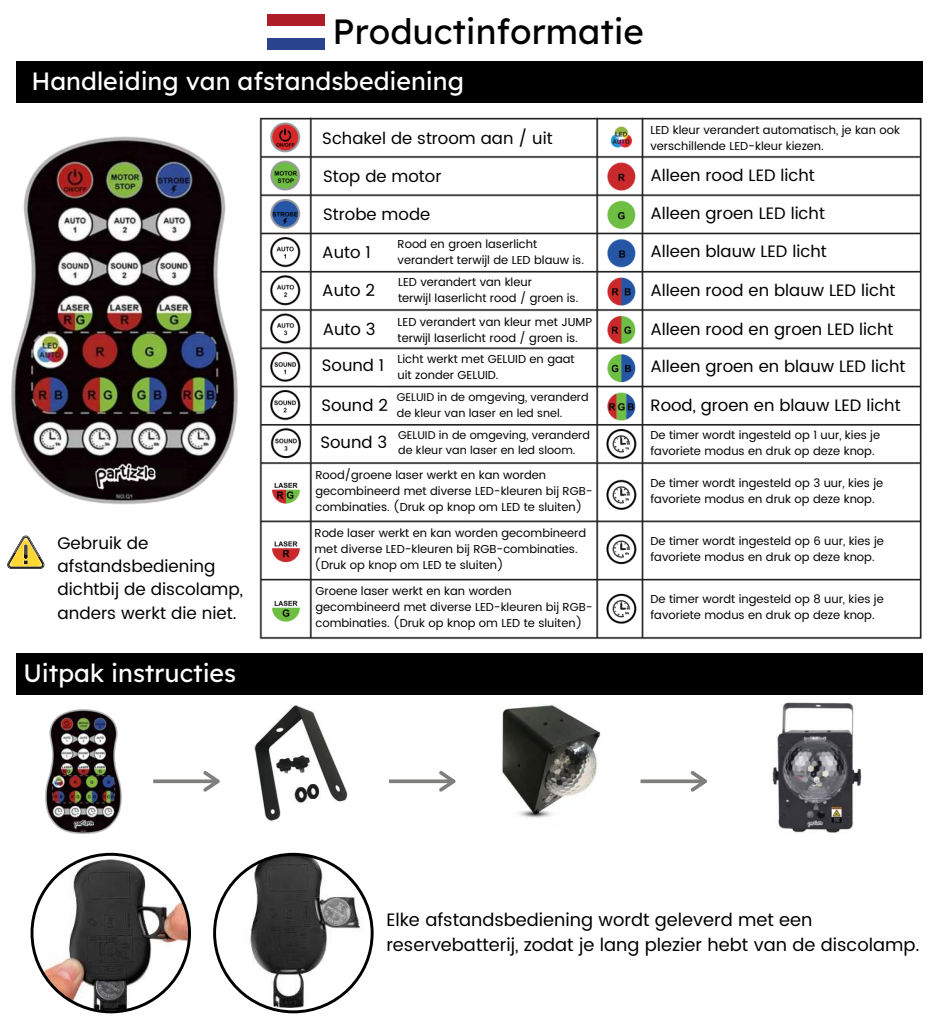
<style>
.page{position:relative;width:938px;height:1032px;background:#fff}
.page>*{position:absolute;margin:0;border:0;box-sizing:border-box;transform-origin:0 0}
.t1{font:35px "Lexend Deca";color:#000}
.t2{font:24.94px "Lexend Deca";color:#fff}
.t3{font:17.94px/24.9px "Poppins";color:#000}
.t4{font:16.88px/23.4px "Poppins";color:#000}
.t5{font:16.56px "Poppins";color:#000}
.t6{font:11.56px/15.9px "Poppins";color:#000}
.t7{font:11.25px/15.5px "Poppins";color:#000}
</style>
<div class="page">
<div style="left:16px;top:62px;width:906px;height:41px;background:#000"></div>
<img style="left:772px;top:702px;width:90px;height:131px">
<div style="left:16px;top:652px;width:906px;height:42px;background:#000"></div>
<img style="left:259px;top:117px;width:663px;height:522px">
<img style="left:254px;top:705px;width:94px;height:116px">
<svg style="left:168px;top:771px;width:52px;height:20px"></svg>
<svg style="left:389px;top:771px;width:66px;height:20px"></svg>
<svg style="left:640px;top:771px;width:67px;height:20px"></svg>
<img style="left:502px;top:704px;width:99px;height:114px">
<svg style="left:7px;top:535px;width:38px;height:33px"></svg>
<div style="left:267px;top:15px;width:58px;height:11px;background:#ae1c28"></div>
<img style="left:11px;top:38px;width:364px;height:478px">
<img style="left:16px;top:694px;width:152px;height:140px">
<svg style="left:31px;top:852px;width:160px;height:161px"></svg>
<svg style="left:213px;top:852px;width:160px;height:161px"></svg>
<h1 class="t1" style="left:332px;top:2px;width:313px">Productinformatie</h1>
<h2 class="t2" style="left:31px;top:60px;width:434px">Handleiding van afstandsbediening</h2>
<h3 class="t4" style="left:57px;top:531px;width:187px">Gebruik de afstandsbediening dichtbij de discolamp, anders werkt die niet.</h3>
<h2 class="t2" style="left:23px;top:652px;width:214px">Uitpak instructies</h2>
<h3 class="t5" style="left:322px;top:127px;width:232px">Schakel de stroom aan / uit</h3>
<h3 class="t5" style="left:323px;top:164px;width:120px">Stop de motor</h3>
<h3 class="t5" style="left:323px;top:202px;width:108px">Strobe mode</h3>
<h3 class="t5" style="left:322px;top:240px;width:50px">Auto 1</h3>
<p class="t6" style="left:397px;top:236px;width:188px">Rood en groen laserlicht verandert terwijl de LED blauw is.</p>
<h3 class="t5" style="left:322px;top:278px;width:54px">Auto 2</h3>
<h3 class="t5" style="left:323px;top:317px;width:54px">Auto 3</h3>
<p class="t6" style="left:398px;top:275px;width:182px">LED verandert van kleur<br>terwijl laserlicht rood / groen is.</p>
<p class="t6" style="left:397px;top:314px;width:196px">LED verandert van kleur met JUMP terwijl laserlicht rood / groen is.</p>
<h3 class="t5" style="left:322px;top:353px;width:64px">Sound 1</h3>
<h3 class="t5" style="left:321px;top:393px;width:68px">Sound 2</h3>
<h3 class="t5" style="left:320px;top:430px;width:68px">Sound 3</h3>
<p class="t6" style="left:397px;top:351px;width:179px">Licht werkt met GELUID en gaat uit zonder GELUID.</p>
<p class="t7" style="left:397px;top:390px;width:193px">GELUID in de omgeving, veranderd de kleur van laser en led snel.</p>
<p class="t7" style="left:398px;top:427px;width:193px">GELUID in de omgeving, veranderd de kleur van laser en led sloom.</p>
<p class="t6" style="left:315px;top:467px;width:278px">Rood/groene laser werkt en kan worden gecombineerd met diverse LED-kleuren bij RGB&shy;combinaties. (Druk op knop om LED te sluiten)</p>
<p class="t6" style="left:314px;top:525px;width:273px">Rode laser werkt en kan worden gecombineerd met diverse LED-kleuren bij RGB-combinaties. (Druk op knop om LED te sluiten)</p>
<p class="t6" style="left:315px;top:583px;width:278px">Groene laser werkt en kan worden gecombineerd met diverse LED-kleuren bij RGB&shy;combinaties. (Druk op knop om LED te sluiten)</p>
<p class="t6" style="left:650px;top:122px;width:251px">LED kleur verandert automatisch, je kan ook verschillende LED-kleur kiezen.</p>
<h3 class="t5" style="left:650px;top:163px;width:166px">Alleen rood LED licht</h3>
<h3 class="t5" style="left:650px;top:201px;width:176px">Alleen groen LED licht</h3>
<h3 class="t5" style="left:650px;top:239px;width:178px">Alleen blauw LED licht</h3>
<h3 class="t5" style="left:650px;top:278px;width:246px">Alleen rood en blauw LED licht</h3>
<h3 class="t5" style="left:650px;top:317px;width:244px">Alleen rood en groen LED licht</h3>
<h3 class="t5" style="left:650px;top:354px;width:256px">Alleen groen en blauw LED licht</h3>
<h3 class="t5" style="left:650px;top:393px;width:252px">Rood, groen en blauw LED licht</h3>
<p class="t6" style="left:650px;top:427px;width:231px">De timer wordt ingesteld op 1 uur, kies je favoriete modus en druk op deze knop.</p>
<p class="t6" style="left:650px;top:475px;width:234px">De timer wordt ingesteld op 3 uur, kies je favoriete modus en druk op deze knop.</p>
<p class="t6" style="left:650px;top:533px;width:235px">De timer wordt ingesteld op 6 uur, kies je favoriete modus en druk op deze knop.</p>
<p class="t6" style="left:650px;top:591px;width:235px">De timer wordt ingesteld op 8 uur, kies je favoriete modus en druk op deze knop.</p>
<h3 class="t3" style="left:386px;top:907px;width:534px">Elke afstandsbediening wordt geleverd met een reservebatterij, zodat je lang plezier hebt van de discolamp.</h3>
</div>
